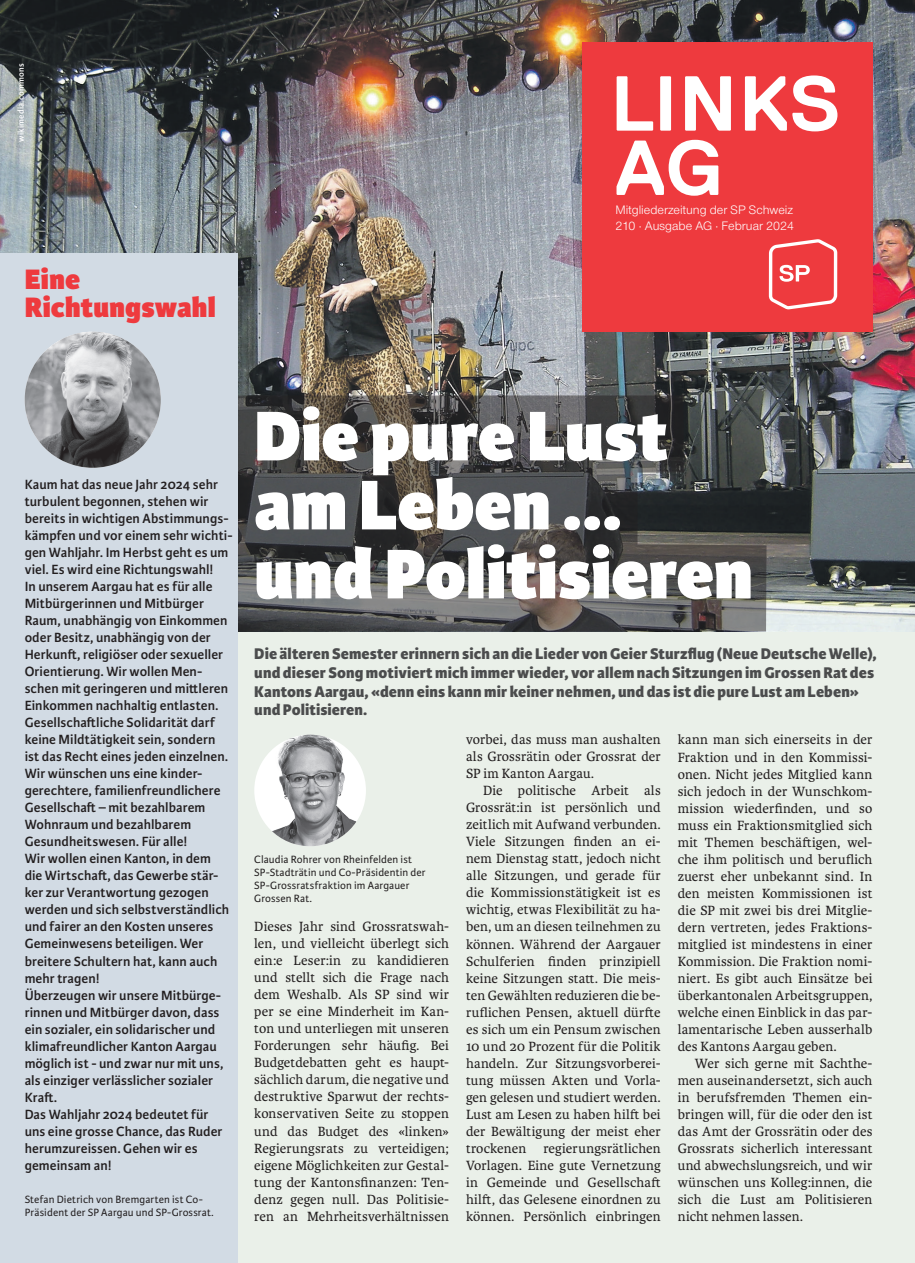
<style>
.page{position:relative;width:915px;height:1263px;background:#fff}
.page>*{position:absolute;margin:0;border:0;box-sizing:border-box;transform-origin:0 0}
.t1{font:700 77.7px "Replica";color:#fff}
.t2{font:800 75px/69px "Karmina Sans";color:#fff}
.t3{font:800 30px/28.5px "Karmina Sans";letter-spacing:.005em;color:#ee3a3e}
.t4{font:800 16.5px/18.8px "Karmina Sans";letter-spacing:.005em;color:#4b4c4d}
.t5{font:14.25px/17px "Karmina";letter-spacing:.01em;color:#231f20;text-align:justify}
.t6{font:600 14.25px/17px "Karmina Sans";letter-spacing:.005em;color:#231f20}
.t7{font:12.75px/15.3px "Nimbus San Nov";color:#fff}
.t8{font:11.25px/12.8px "Karmina Sans";letter-spacing:.015em;color:#231f20}
.t9{font:600 9px "Karmina Sans";letter-spacing:.02em;color:#fff}
</style>
<div class="page">
<div style="left:0;top:0;width:914px;height:1263px;background:#eaf0e9"></div>
<img style="left:0;top:0;width:914px;height:631px">
<svg style="left:237px;top:395px;width:529px;height:236px;background:#4d4d4d"></svg>
<div style="left:0;top:254px;width:237px;height:1009px;background:#d2dbe4"></div>
<img style="left:25px;top:332px;width:136px;height:136px;border-radius:68px">
<div style="left:582px;top:43px;width:290px;height:289px;background:#ee3a3e"></div>
<svg style="left:616px;top:76px;width:37px;height:55px"></svg>
<svg style="left:660px;top:76px;width:10px;height:55px"></svg>
<svg style="left:685px;top:76px;width:45px;height:55px"></svg>
<svg style="left:744px;top:76px;width:42px;height:55px"></svg>
<svg style="left:792px;top:75px;width:45px;height:56px"></svg>
<svg style="left:768px;top:239px;width:69px;height:70px"></svg>
<img style="left:254px;top:735px;width:112px;height:111px;border-radius:56px">
<p class="t9" style="left:16px;top:142px;width:79px;rotate:-90deg">wikimedia.commons</p>
<h3 class="t3" style="left:25px;top:266px;width:192px">Eine<br>Richtungswahl</h3>
<h1 class="t1" style="left:614px;top:125px;width:109px">AG</h1>
<p class="t7" style="left:615px;top:202px;width:180px">Mitgliederzeitung der SP Schweiz<br>210 · Ausgabe AG · Februar 2024</p>
<p class="t6" style="left:25px;top:476px;width:209px">Kaum hat das neue Jahr 2024 sehr turbulent begonnen, stehen wir bereits in wichtigen Abstimmungs&shy;kämpfen und vor einem sehr wichti&shy;gen Wahljahr. Im Herbst geht es um viel. Es wird eine Richtungswahl!<br>In unserem Aargau hat es für alle<br>Mitbürgerinnen und Mitbürger<br>Raum, unabhängig von Einkommen oder Besitz, unabhängig von der<br>Herkunft, religiöser oder sexueller<br>Orientierung. Wir wollen Men&shy;schen mit geringeren und mittleren<br>Einkommen nachhaltig entlasten.<br>Gesellschaftliche Solidarität darf keine Mildtätigkeit sein, sondern ist das Recht eines jeden einzelnen.<br>Wir wünschen uns eine kinder&shy;gerechtere, familienfreundlichere<br>Gesellschaft – mit bezahlbarem<br>Wohnraum und bezahlbarem<br>Gesundheitswesen. Für alle!<br>Wir wollen einen Kanton, in dem<br>die Wirtschaft, das Gewerbe stär&shy;ker zur Verantwortung gezogen werden und sich selbstverständlich und fairer an den Kosten unseres<br>Gemeinwesens beteiligen. Wer breitere Schultern hat, kann auch mehr tragen!<br>Überzeugen wir unsere Mitbürge&shy;rinnen und Mitbürger davon, dass ein sozialer, ein solidarischer und klimafreundlicher Kanton Aargau möglich ist - und zwar nur mit uns, als einziger verlässlicher sozialer<br>Kraft.<br>Das Wahljahr 2024 bedeutet für<br>uns eine grosse Chance, das Ruder herumzureissen. Gehen wir es gemeinsam an!</p>
<p class="t8" style="left:25px;top:1194px;width:190px">Stefan Dietrich von Bremgarten ist Co-<br>Präsident der SP Aargau und SP-Grossrat.</p>
<h2 class="t2" style="left:254px;top:404px;width:500px">Die pure Lust am Leben … und Politisieren</h2>
<p class="t4" style="left:254px;top:645px;width:623px">Die älteren Semester erinnern sich an die Lieder von Geier Sturzflug (Neue Deutsche Welle), und dieser Song motiviert mich immer wieder, vor allem nach Sitzungen im Grossen Rat des Kantons Aargau, «denn eins kann mir keiner nehmen, und das ist die pure Lust am Leben» und Politisieren.</p>
<p class="t8" style="left:254px;top:853px;width:173px">Claudia Rohrer von Rheinfelden ist<br>SP-Stadträtin und Co-Präsidentin der<br>SP-Grossratsfraktion im Aargauer<br>Grossen Rat.</p>
<p class="t5" style="left:254px;top:918px;width:196px">Dieses Jahr sind Grossratswah&shy;len, und vielleicht überlegt sich ein:e Leser:in zu kandidieren und stellt sich die Frage nach dem Weshalb. Als SP sind wir per se eine Minderheit im Kan&shy;ton und unterliegen mit unseren Forderungen sehr häufig. Bei Budgetdebatten geht es haupt&shy;sächlich darum, die negative und destruktive Sparwut der rechts&shy;konservativen Seite zu stoppen und das Budget des «linken» Regierungsrats zu verteidigen; eigene Möglichkeiten zur Gestal&shy;tung der Kantonsfinanzen: Ten&shy;denz gegen null. Das Politisie&shy;ren an Mehrheitsverhältnissen</p>
<p class="t5" style="left:466px;top:731px;width:196px">vorbei, das muss man aushalten als Grossrätin oder Grossrat der SP im Kanton Aargau.</p>
<p class="t5" style="left:466px;top:782px;width:196px;text-indent:17px">Die politische Arbeit als Grossrät:in ist persönlich und zeitlich mit Aufwand verbunden.<br>Viele Sitzungen finden an ei&shy;nem Dienstag statt, jedoch nicht alle Sitzungen, und gerade für die Kommissionstätigkeit ist es wichtig, etwas Flexibilität zu ha&shy;ben, um an diesen teilnehmen zu können. Während der Aargauer Schulferien finden prinzipiell keine Sitzungen statt. Die meis&shy;ten Gewählten reduzieren die be&shy;ruflichen Pensen, aktuell dürfte es sich um ein Pensum zwischen 10 und 20 Prozent für die Politik handeln. Zur Sitzungsvorberei&shy;tung müssen Akten und Vorla&shy;gen gelesen und studiert werden.<br>Lust am Lesen zu haben hilft bei der Bewältigung der meist eher trockenen regierungsrätlichen Vorlagen. Eine gute Vernetzung in Gemeinde und Gesellschaft hilft, das Gelesene einordnen zu können. Persönlich einbringen</p>
<p class="t5" style="left:677px;top:732px;width:196px">kann man sich einerseits in der Fraktion und in den Kommissi&shy;onen. Nicht jedes Mitglied kann sich jedoch in der Wunschkom&shy;mission wiederfinden, und so muss ein Fraktionsmitglied sich mit Themen beschäftigen, wel&shy;che ihm politisch und beruflich zuerst eher unbekannt sind. In den meisten Kommissionen ist die SP mit zwei bis drei Mitglie&shy;dern vertreten, jedes Fraktions&shy;mitglied ist mindestens in einer Kommission. Die Fraktion nomi&shy;niert. Es gibt auch Einsätze bei überkantonalen Arbeitsgruppen, welche einen Einblick in das par&shy;lamentarische Leben ausserhalb des Kantons Aargau geben.</p>
<p class="t5" style="left:677px;top:1055px;width:196px;text-indent:17px">Wer sich gerne mit Sachthe&shy;men auseinandersetzt, sich auch in berufsfremden Themen ein&shy;bringen will, für die oder den ist das Amt der Grossrätin oder des Grossrats sicherlich interessant und abwechslungsreich, und wir wünschen uns Kolleg:innen, die sich die Lust am Politisieren nicht nehmen lassen.</p>
</div>
